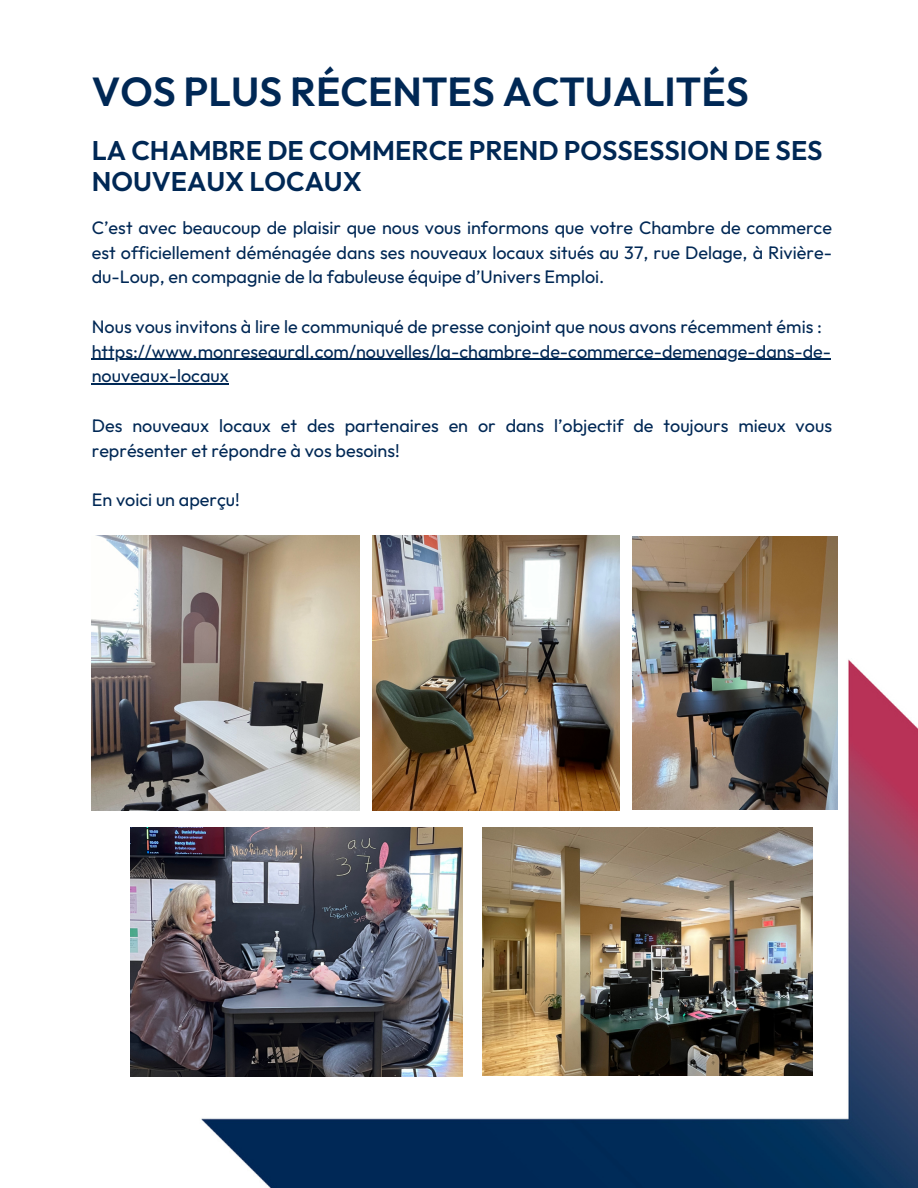
<style>
.page{position:relative;width:918px;height:1188px;background:#fff}
.page>*{position:absolute;margin:0;border:0;box-sizing:border-box;transform-origin:0 0}
.t1{font:600 40.5px "Outfit";color:#002855}
.t2{font:600 27px/30.3px "Outfit";color:#002855}
.t3{font:18px/24.8px "Outfit";color:#002855}
</style>
<div class="page">
<img style="left:91px;top:358px;width:827px;height:830px">
<img style="left:92px;top:536px;width:268px;height:274px">
<img style="left:372px;top:536px;width:248px;height:274px">
<img style="left:632px;top:536px;width:205px;height:274px">
<img style="left:483px;top:828px;width:329px;height:247px">
<img style="left:130px;top:828px;width:332px;height:248px">
<hr style="left:92px;top:359px;width:739px;height:1px;background:#002855">
<hr style="left:92px;top:383px;width:137px;height:2px;background:#002855">
<h1 class="t1" style="left:92px;top:66px;width:659px">VOS PLUS RÉCENTES ACTUALITÉS</h1>
<h2 class="t2" style="left:92px;top:135px;width:732px">LA CHAMBRE DE COMMERCE PREND POSSESSION DE SES<br>NOUVEAUX LOCAUX</h2>
<p class="t3" style="left:92px;top:215px;width:742px;text-align:justify">C’est avec beaucoup de plaisir que nous vous informons que votre Chambre de commerce est officiellement déménagée dans ses nouveaux locaux situés au 37, rue Delage, à Rivière&shy;du-Loup, en compagnie de la fabuleuse équipe d’Univers Emploi.</p>
<p class="t3" style="left:92px;top:314px;width:741px">Nous vous invitons à lire le communiqué de presse conjoint que nous avons récemment émis : https://www.monreseaurdl.com/nouvelles/la-chambre-de-commerce-demenage-dans-de&shy;nouveaux-locaux</p>
<p class="t3" style="left:92px;top:413px;width:742px">Des nouveaux locaux et des partenaires en or dans l’objectif de toujours mieux vous représenter et répondre à vos besoins!</p>
<p class="t3" style="left:92px;top:487px;width:150px">En voici un aperçu!</p>
</div>
